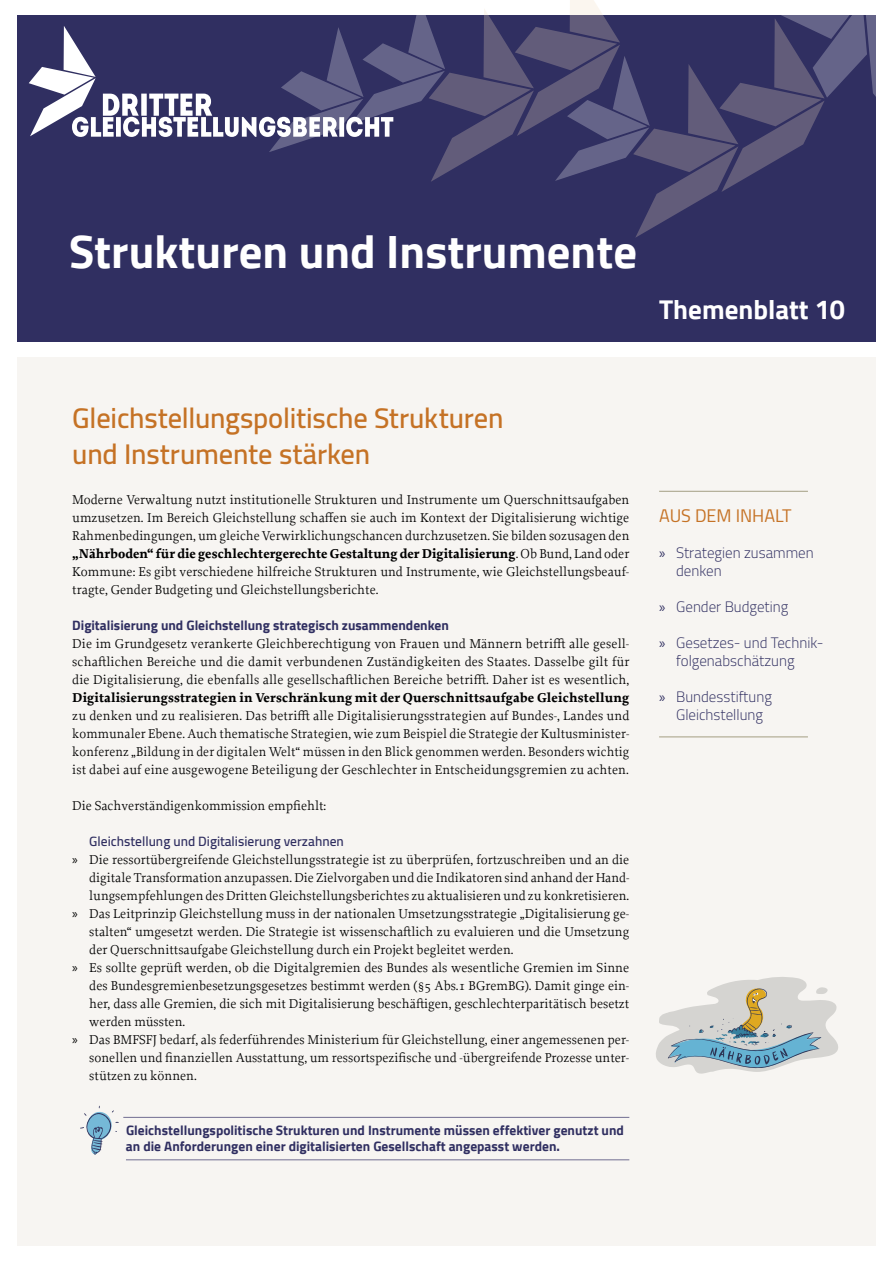
<style>
.page{position:relative;width:893px;height:1263px;background:#fff}
.page>*{position:absolute;margin:0;border:0;box-sizing:border-box;transform-origin:0 0}
.Copy{font:700 46.5px "Cairo";color:#fff}
.U1{font:600 28.5px/36px "Cairo";letter-spacing:-.005em;color:#c57225}
.Themenblattx{font:700 27px "Cairo";color:#fff}
.t1{font:18px "Cairo";color:#c57225}
.t2{font:300 15px/18px "Cairo";color:#302f61}
.Copy-2{font:13.5px/18px "Proforma";color:#000;text-align:justify}
.Copy_Paragraph{font:13.5px/18px "Proforma";color:#000;text-align:justify}
.Merksatz{font:700 13.5px/16.2px "Cairo";color:#302f61}
.U3{font:700 13.5px "Cairo";color:#302f61}
.Copy_Paragraph-2{font:600 13.5px "Cairo";color:#302f61}
.s1{font-weight:700}
.s2{font-family:"Myriad Pro"}
.s3{font-family:"Myriad Pro";font-weight:400}
</style>
<div class="page">
<div style="left:17px;top:16px;width:859px;height:326px;background:#302f61"></div>
<div style="left:17px;top:357px;width:859px;height:889px;background:#f7f5f2"></div>
<hr style="left:659px;top:491px;width:149px;height:1px;background:#ada88f">
<hr style="left:123px;top:1117px;width:506px;height:1px;background:#716d91">
<hr style="left:126px;top:1159px;width:503px;height:1px;background:#716d91">
<svg style="left:80px;top:1105px;width:39px;height:50px"></svg>
<hr style="left:659px;top:736px;width:149px;height:1px;background:#ada88f">
<svg style="left:29px;top:0;width:847px;height:238px"></svg>
<svg style="left:656px;top:977px;width:182px;height:97px"></svg>
<p class="Copy" style="left:69px;top:224px;width:570px">Strukturen und Instrumente</p>
<h1 class="Themenblattx" style="left:659px;top:294px;width:187px">Themenblatt 10</h1>
<h1 class="U1" style="left:72px;top:400px;width:433px">Gleichstellungspolitische Strukturen und Instrumente stärken</h1>
<p class="Copy-2" style="left:72px;top:490px;width:559px">Moderne Verwaltung nutzt institutionelle Strukturen und Instrumente um Querschnittsaufgaben umzusetzen. Im Bereich Gleichstellung schaffen sie auch im Kontext der Digitalisierung wichtige Rahmenbedingungen, um gleiche Verwirklichungschancen durchzusetzen. Sie bilden sozusagen den <span class="s1">„Nährboden“ für die geschlechtergerechte Gestaltung der Digitalisierung</span>. Ob Bund, Land oder Kommune: Es gibt verschiedene hilfreiche Strukturen und Instrumente, wie Gleichstellungsbeauf&shy;tragte, Gender Budgeting und Gleichstellungsberichte.</p>
<h3 class="U3" style="left:72px;top:617px;width:378px">Digitalisierung und Gleichstellung strategisch zusammendenken</h3>
<p class="Copy-2" style="left:72px;top:634px;width:559px">Die im Grundgesetz verankerte Gleichberechtigung von Frauen und Männern betrifft alle gesell&shy;schaftlichen Bereiche und die damit verbundenen Zuständigkeiten des Staates. Dasselbe gilt für die Digitalisierung, die ebenfalls alle gesellschaftlichen Bereiche betrifft. Daher ist es wesentlich, <span class="s1">Digitalisierungsstrategien in Verschränkung mit der Querschnittsaufgabe Gleichstellung </span>zu denken und zu realisieren. Das betrifft alle Digitalisierungsstrategien auf Bundes-, Landes und kommunaler Ebene. Auch thematische Strategien, wie zum Beispiel die Strategie der Kultusminister&shy;konferenz „Bildung in der digitalen Welt“ müssen in den Blick genommen werden. Besonders wichtig ist dabei auf eine ausgewogene Beteiligung der Geschlechter in Entscheidungsgremien zu achten.</p>
<p class="Copy-2" style="left:72px;top:796px;width:256px">Die Sachverständigenkommission empfiehlt:</p>
<p class="Copy_Paragraph-2" style="left:89px;top:830px;width:256px">Gleichstellung und Digitalisierung verzahnen</p>
<p class="Copy_Paragraph" style="left:89px;top:850px;width:542px;text-indent:-17px"><span class="s2">»</span> Die ressortübergreifende Gleichstellungsstrategie ist zu überprüfen, fortzuschreiben und an die digitale Transformation anzupassen. Die Zielvorgaben und die Indikatoren sind anhand der Hand&shy;lungsempfehlungen des Dritten Gleichstellungsberichtes zu aktualisieren und zu konkretisieren.</p>
<p class="Copy_Paragraph" style="left:89px;top:904px;width:541px;text-indent:-17px"><span class="s2">»</span> Das Leitprinzip Gleichstellung muss in der nationalen Umsetzungsstrategie „Digitalisierung ge&shy;stalten“ umgesetzt werden. Die Strategie ist wissenschaftlich zu evaluieren und die Umsetzung der Querschnittsaufgabe Gleichstellung durch ein Projekt begleitet werden.</p>
<p class="Copy_Paragraph" style="left:89px;top:958px;width:542px;text-indent:-17px"><span class="s2">»</span> Es sollte geprüft werden, ob die Digitalgremien des Bundes als wesentliche Gremien im Sinne des Bundesgremienbesetzungsgesetzes bestimmt werden (§5 Abs.1 BGremBG). Damit ginge ein&shy;her, dass alle Gremien, die sich mit Digitalisierung beschäftigen, geschlechterparitätisch besetzt werden müssten.</p>
<p class="Copy_Paragraph" style="left:89px;top:1030px;width:541px;text-indent:-17px"><span class="s2">»</span> Das BMFSFJ bedarf, als federführendes Ministerium für Gleichstellung, einer angemessenen per&shy;sonellen und finanziellen Ausstattung, um ressortspezifische und -übergreifende Prozesse unter&shy;stützen zu können.</p>
<p class="Merksatz" style="left:126px;top:1122px;width:499px">Gleichstellungspolitische Strukturen und Instrumente müssen effektiver genutzt und an die Anforderungen einer digitalisierten Gesellschaft angepasst werden.</p>
<p class="t1" style="left:659px;top:501px;width:134px">AUS DEM INHALT</p>
<p class="t2" style="left:676px;top:544px;width:139px;text-indent:-17px"><span class="s3">»</span> Strategien zusammen denken</p>
<p class="t2" style="left:659px;top:598px;width:131px"><span class="s3">»</span> Gender Budgeting</p>
<p class="t2" style="left:676px;top:634px;width:149px;text-indent:-17px"><span class="s3">»</span> Gesetzes- und Technik&shy;folgenabschätzung</p>
<p class="t2" style="left:659px;top:688px;width:114px;text-align:center"><span class="s3">»</span> Bundesstiftung<br>Gleichstellung</p>
</div>
